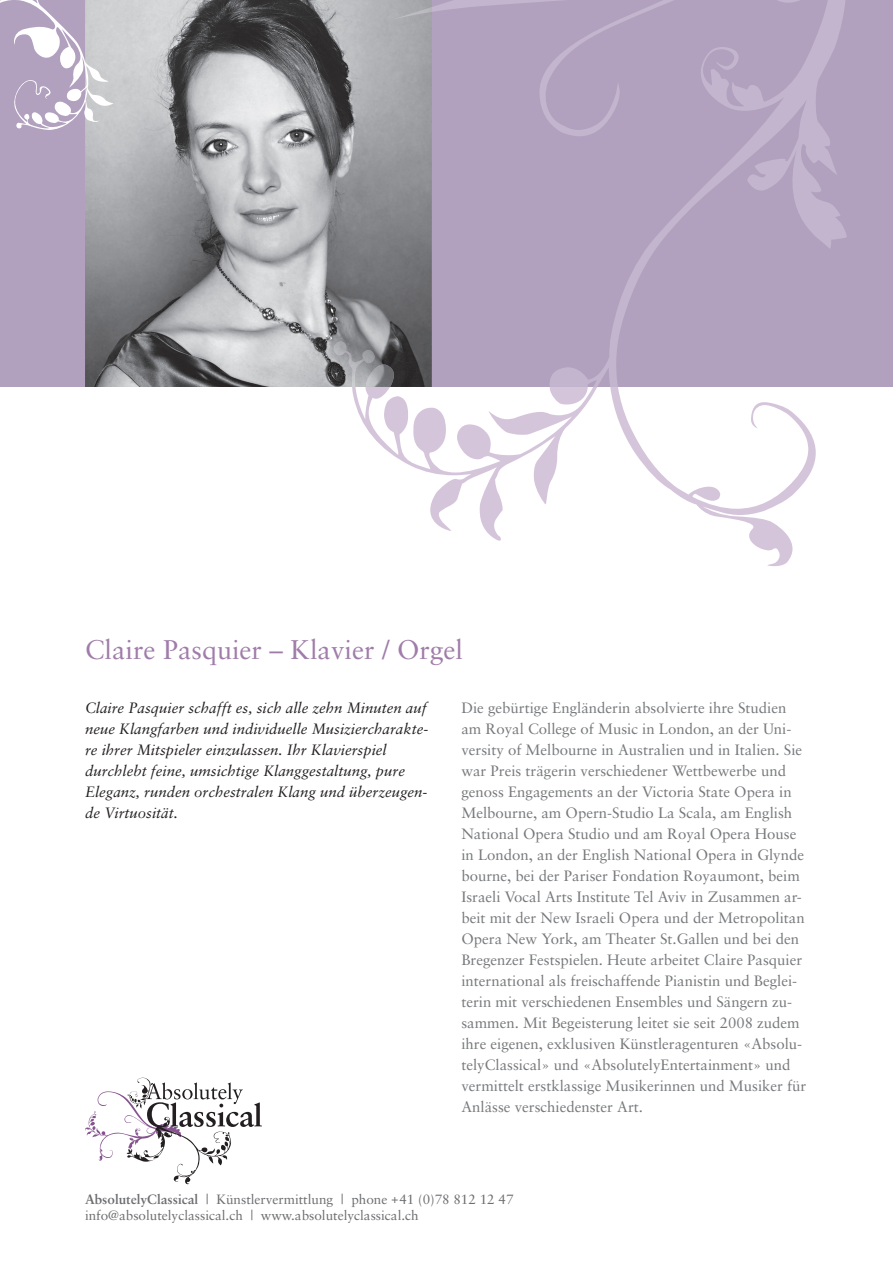
<style>
.page{position:relative;width:893px;height:1263px;background:#fff}
.page>*{position:absolute;margin:0;border:0;box-sizing:border-box;transform-origin:0 0}
.t1{font:27px "Sabon";color:#a07caa}
.t2{font:15px/21px "Sabon";color:#76787b}
.t3{font:italic 15px/21px "Sabon";color:#231f20}
.t4{font:13.5px/16.2px "Sabon";color:#6c6d70}
.s1{font-weight:700}
</style>
<div class="page">
<svg style="left:85px;top:1077px;width:177px;height:107px"></svg>
<div style="left:0;top:0;width:893px;height:387px;background:#b1a0be"></div>
<img style="left:85px;top:0;width:347px;height:387px">
<svg style="left:0;top:0;width:114px;height:130px"></svg>
<svg style="left:610px;top:387px;width:206px;height:179px"></svg>
<svg style="left:352px;top:387px;width:245px;height:154px"></svg>
<svg style="left:432px;top:0;width:415px;height:387px"></svg>
<img style="left:332px;top:7px;width:100px;height:380px">
<h1 class="t1" style="left:85px;top:633px;width:380px">Claire Pasquier – Klavier / Orgel</h1>
<p class="t3" style="left:85px;top:697px;width:345px">Claire Pasquier schafft es, sich alle zehn Minuten auf neue Klangfarben und individuelle Musiziercharakte&shy;re ihrer Mitspieler einzulassen. Ihr Klavierspiel durchlebt feine, umsichtige Klanggestaltung, pure Eleganz, runden orchestralen Klang und überzeugen&shy;de Virtuosität.</p>
<p class="t2" style="left:461px;top:697px;width:347px">Die gebürtige Engländerin absolvierte ihre Studien am Royal College of Music in London, an der Uni&shy;versity of Melbourne in Australien und in Italien. Sie war Preis trägerin verschiedener Wettbewerbe und genoss Engagements an der Victoria State Opera in Melbourne, am Opern-Studio La Scala, am English National Opera Studio und am Royal Opera House in London, an der English National Opera in Glynde bourne, bei der Pariser Fondation Royaumont, beim Israeli Vocal Arts Institute Tel Aviv in Zusammen ar&shy;beit mit der New Israeli Opera und der Metropolitan Opera New York, am Theater St.Gallen und bei den Bregenzer Festspielen. Heute arbeitet Claire Pasquier international als freischaffende Pianistin und Beglei&shy;terin mit verschiedenen Ensembles und Sängern zu&shy;sammen. Mit Begeisterung leitet sie seit 2008 zudem ihre eigenen, exklusiven Künstleragenturen «Absolu&shy;telyClassical» und «AbsolutelyEntertainment» und vermittelt erstklassige Musikerinnen und Musiker für Anlässe verschiedenster Art.</p>
<p class="t4" style="left:85px;top:1191px;width:430px"><span class="s1">AbsolutelyClassical</span> | Künstlervermittlung | phone +41 (0)78 812 12 47 info@absolutelyclassical.ch | www.absolutelyclassical.ch</p>
</div>
